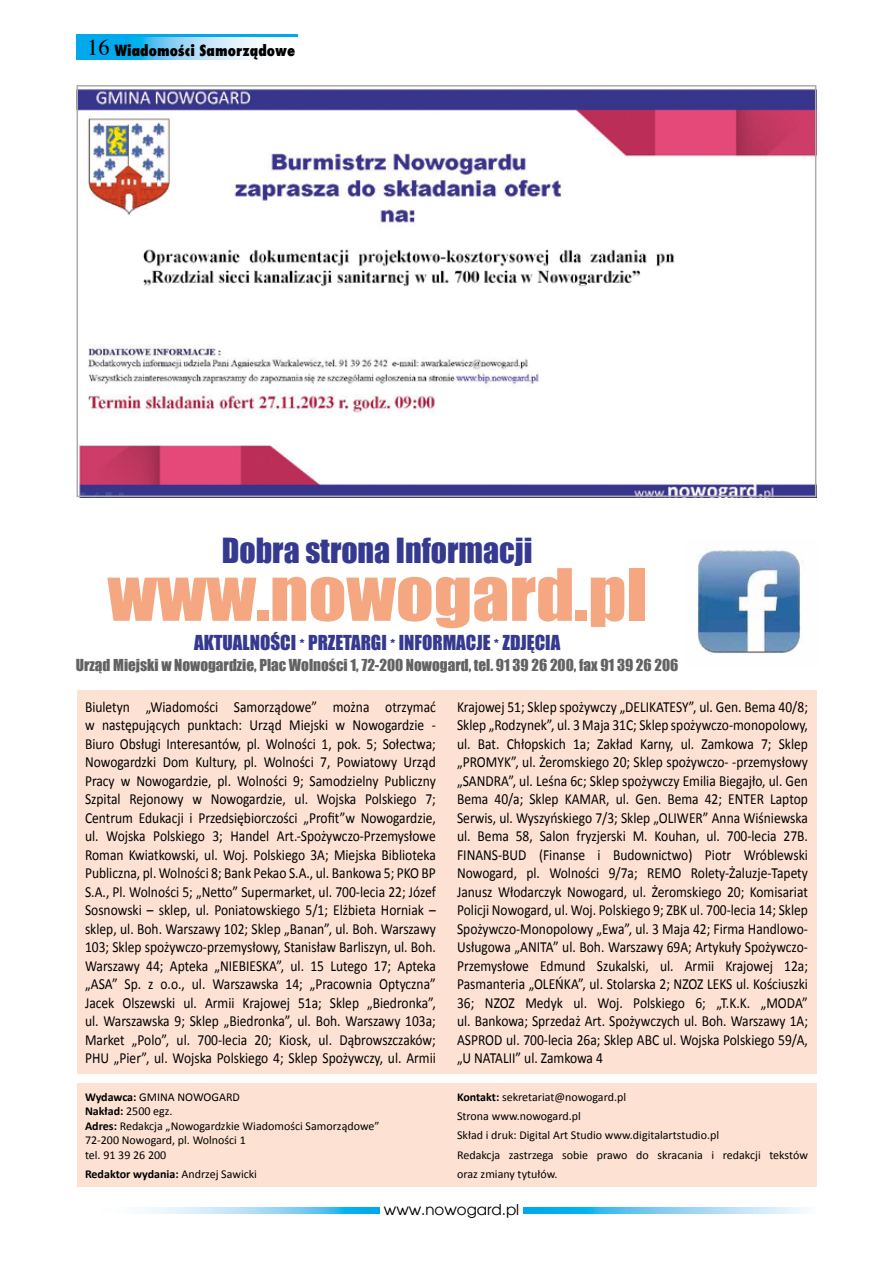
<style>
.page{position:relative;width:893px;height:1263px;background:#fff}
.page>*{position:absolute;margin:0;border:0;box-sizing:border-box;transform-origin:0 0}
.t1{font:66.6px "Impact";color:#f5a782;scale:1.11 1}
.t2{font:31.8px "Impact";color:#353990}
.t3{font:18.9px "Impact";color:#353990}
.t4{font:15.45px/18.5px "Calibri";color:#000;text-align:justify;scale:.88 1}
.t5{font:15.15px "Impact";color:#626262}
.t6{font:800 15px "Fujiyama";color:#000}
.t7{font:15px "Avalon";color:#000}
.t8{font:12px/14.5px "Calibri";color:#000}
.t9{font:700 12px "Calibri";color:#000}
.s1{font-family:"Times";font-weight:400;font-size:22.5px}
.s2{font-weight:700}
.s3{font-weight:400}
</style>
<div class="page">
<div style="left:77px;top:34px;width:221px;height:26px;background:#00a8ec"></div>
<svg style="left:138px;top:37px;width:160px;height:23px"></svg>
<svg style="left:147px;top:1207px;width:658px;height:6px"></svg>
<div style="left:380px;top:1203px;width:143px;height:15px;background:#fff"></div>
<div style="left:77px;top:690px;width:739px;height:384px;background:#fde2d3"></div>
<img style="left:696px;top:548px;width:108px;height:107px">
<div style="left:77px;top:1083px;width:739px;height:103px;background:#fde2d3"></div>
<img style="left:80px;top:89px;width:733px;height:405px">
<div style="left:77px;top:85px;width:739px;height:412px;border:2px solid #acacac"></div>
<p class="t6" style="left:87px;top:40px;width:210px"><span class="s1">16</span> Wiadomości Samorządowe</p>
<h2 class="t2" style="left:222px;top:526px;width:312px">Dobra strona Informacji</h2>
<h1 class="t1" style="left:108px;top:543px;width:487px">www.nowogard.pl</h1>
<p class="t3" style="left:194px;top:628px;width:368px">AKTUALNOŚCI * PRZETARGI * INFORMACJE * ZDJĘCIA</p>
<p class="t5" style="left:76px;top:653px;width:604px">Urząd Miejski w Nowogardzie, Plac Wolności 1, 72-200 Nowogard, tel. 91 39 26 200, fax 91 39 26 206</p>
<p class="t4" style="left:85px;top:697px;width:400px">Biuletyn „Wiadomości Samorządowe” można otrzymać w następujących punktach: Urząd Miejski w Nowogardzie - Biuro Obsługi Interesantów, pl. Wolności 1, pok. 5; Sołectwa; Nowogardzki Dom Kultury, pl. Wolności 7, Powiatowy Urząd Pracy w Nowogardzie, pl. Wolności 9; Samodzielny Publiczny Szpital Rejonowy w Nowogardzie, ul. Wojska Polskiego 7; Centrum Edukacji i Przedsiębiorczości „Profit”w Nowogardzie, ul. Wojska Polskiego 3; Handel Art.-Spożywczo-Przemysłowe Roman Kwiatkowski, ul. Woj. Polskiego 3A; Miejska Biblioteka Publiczna, pl. Wolności 8; Bank Pekao S.A., ul. Bankowa 5; PKO BP S.A., Pl. Wolności 5; „Netto” Supermarket, ul. 700-lecia 22; Józef Sosnowski – sklep, ul. Poniatowskiego 5/1; Elżbieta Horniak – sklep, ul. Boh. Warszawy 102; Sklep „Banan”, ul. Boh. Warszawy 103; Sklep spożywczo-przemysłowy, Stanisław Barliszyn, ul. Boh.<br>Warszawy 44; Apteka „NIEBIESKA”, ul. 15 Lutego 17; Apteka „ASA” Sp. z o.o., ul. Warszawska 14; „Pracownia Optyczna” Jacek Olszewski ul. Armii Krajowej 51a; Sklep „Biedronka”, ul. Warszawska 9; Sklep „Biedronka”, ul. Boh. Warszawy 103a; Market „Polo”, ul. 700-lecia 20; Kiosk, ul. Dąbrowszczaków; PHU „Pier”, ul. Wojska Polskiego 4; Sklep Spożywczy, ul. Armii</p>
<p class="t4" style="left:457px;top:697px;width:400px">Krajowej 51; Sklep spożywczy „DELIKATESY”, ul. Gen. Bema 40/8; Sklep „Rodzynek”, ul. 3 Maja 31C; Sklep spożywczo-monopolowy, ul. Bat. Chłopskich 1a; Zakład Karny, ul. Zamkowa 7; Sklep „PROMYK”, ul. Żeromskiego 20; Sklep spożywczo- -przemysłowy „SANDRA”, ul. Leśna 6c; Sklep spożywczy Emilia Biegajło, ul. Gen Bema 40/a; Sklep KAMAR, ul. Gen. Bema 42; ENTER Laptop Serwis, ul. Wyszyńskiego 7/3; Sklep „OLIWER” Anna Wiśniewska ul. Bema 58, Salon fryzjerski M. Kouhan, ul. 700-lecia 27B.<br>FINANS-BUD (Finanse i Budownictwo) Piotr Wróblewski Nowogard, pl. Wolności 9/7a; REMO Rolety-Żaluzje-Tapety Janusz Włodarczyk Nowogard, ul. Żeromskiego 20; Komisariat Policji Nowogard, ul. Woj. Polskiego 9; ZBK ul. 700-lecia 14; Sklep Spożywczo-Monopolowy „Ewa”, ul. 3 Maja 42; Firma Handlowo-Usługowa „ANITA” ul. Boh. Warszawy 69A; Artykuły Spożywczo-Przemysłowe Edmund Szukalski, ul. Armii Krajowej 12a; Pasmanteria „OLEŃKA”, ul. Stolarska 2; NZOZ LEKS ul. Kościuszki 36; NZOZ Medyk ul. Woj. Polskiego 6; „T.K.K. „MODA” ul. Bankowa; Sprzedaż Art. Spożywczych ul. Boh. Warszawy 1A; ASPROD ul. 700-lecia 26a; Sklep ABC ul. Wojska Polskiego 59/A, „U NATALII” ul. Zamkowa 4</p>
<p class="t8" style="left:85px;top:1089px;width:296px"><span class="s2">Wydawca:</span> GMINA NOWOGARD<br><span class="s2">Nakład:</span> 2500 egz.<br><span class="s2">Adres:</span> Redakcja „Nowogardzkie Wiadomości Samorządowe”<br>72-200 Nowogard, pl. Wolności 1<br>tel. 91 39 26 200</p>
<p class="t9" style="left:85px;top:1166px;width:173px">Redaktor wydania: <span class="s3">Andrzej Sawicki</span></p>
<p class="t8" style="left:457px;top:1087px;width:352px;line-height:19.4px"><span class="s2">Kontakt:</span> sekretariat@nowogard.pl<br>Strona www.nowogard.pl<br>Skład i druk: Digital Art Studio www.digitalartstudio.pl<br>Redakcja zastrzega sobie prawo do skracania i redakcji tekstów oraz zmiany tytułów.</p>
<p class="t7" style="left:384px;top:1200px;width:137px">www.nowogard.pl</p>
</div>
